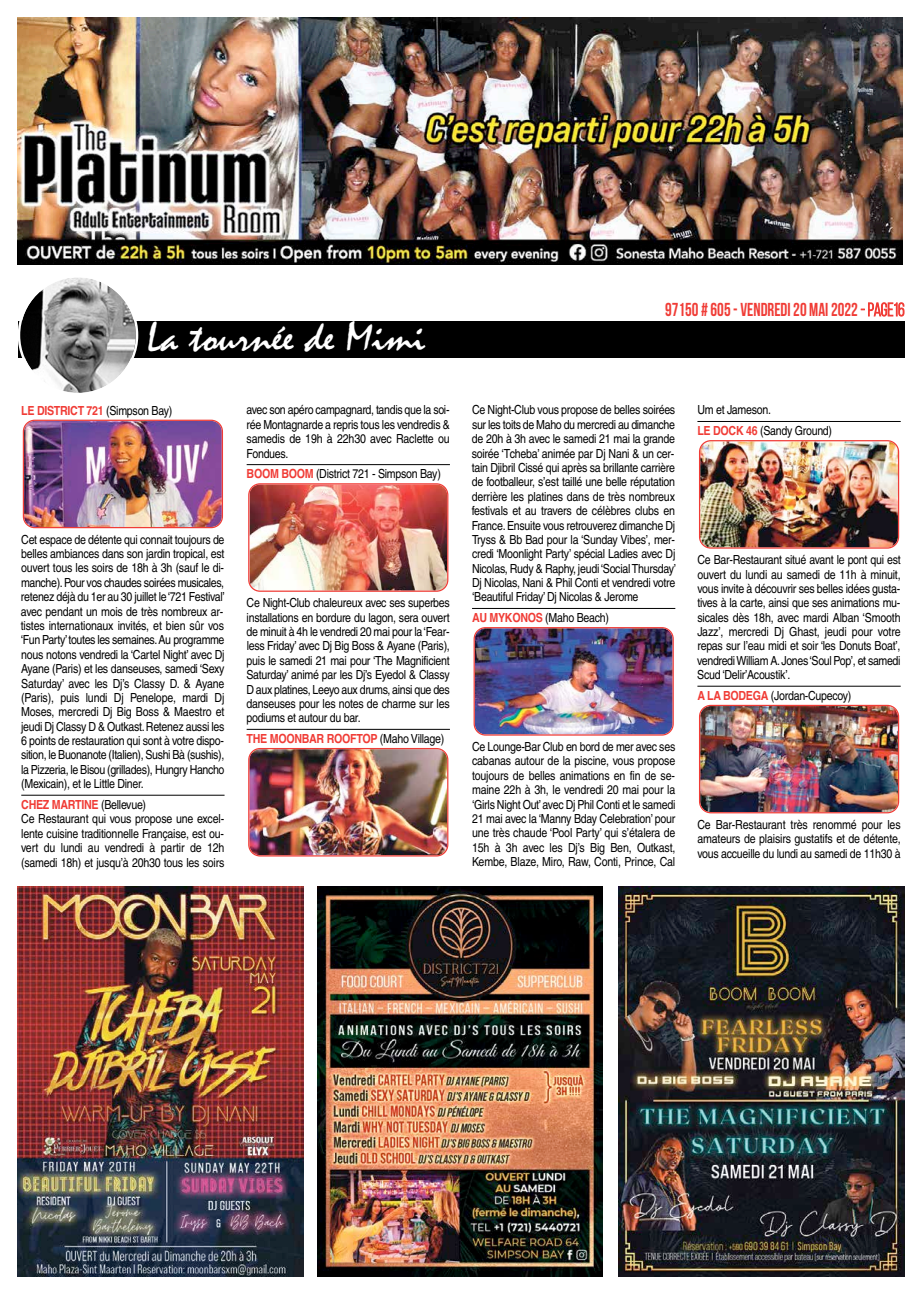
<style>
.page{position:relative;width:922px;height:1294px;background:#fff}
.page>*{position:absolute;margin:0;border:0;box-sizing:border-box;transform-origin:0 0}
.t1{font:42.25px "Mistral";color:#fff;scale:1.07 1}
.t2{font:700 18.75px "Bebas Neue";color:#f03c36;scale:.9 1}
.t3{font:12.5px/14.4px "Helvetica";letter-spacing:-.025em;color:#000;text-align:justify;scale:.85 1}
.t4{font:700 12.5px "Helvetica";letter-spacing:-.025em;color:#f03c36;scale:.85 1}
.s1{font-weight:400;color:#000}
.s2{font-weight:700;color:#f03c36}
.s3{font-weight:400}
</style>
<div class="page">
<img style="left:18px;top:18px;width:884px;height:246px">
<img style="left:317px;top:886px;width:285px;height:390px">
<div style="left:18px;top:321px;width:886px;height:36px;background:#000"></div>
<svg style="left:18px;top:278px;width:120px;height:115px"></svg>
<hr style="left:21px;top:794px;width:203px;height:1px;background:#000">
<hr style="left:246px;top:464px;width:204px;height:1px;background:#000">
<hr style="left:246px;top:729px;width:204px;height:1px;background:#000">
<hr style="left:472px;top:608px;width:203px;height:1px;background:#000">
<hr style="left:697px;top:421px;width:203px;height:1px;background:#000">
<hr style="left:697px;top:686px;width:203px;height:1px;background:#000">
<img style="left:23px;top:419px;width:200px;height:109px">
<img style="left:248px;top:748px;width:200px;height:108px">
<img style="left:699px;top:440px;width:199px;height:108px">
<img style="left:248px;top:483px;width:200px;height:109px">
<img style="left:473px;top:627px;width:200px;height:108px">
<img style="left:699px;top:704px;width:199px;height:109px">
<svg style="left:860px;top:302px;width:44px;height:14px"></svg>
<img style="left:18px;top:886px;width:285px;height:390px">
<img style="left:618px;top:886px;width:286px;height:390px">
<h1 class="t1" style="left:147px;top:314px;width:262px">La tournée de Mimi</h1>
<p class="t4" style="left:21px;top:400px;width:179px">LE DISTRICT 721 <span class="s1">(Simpson Bay)</span></p>
<p class="t3" style="left:21px;top:532px;width:242px;text-align:left">Cet espace de détente qui connait toujours de belles ambiances dans son jardin tropical, est ouvert tous les soirs de 18h à 3h (sauf le di&shy;manche).Pour vos chaudes soirées musicales, retenez déjà du 1er au 30 juillet le‘721 Festival’ avec pendant un mois de très nombreux ar&shy;tistes internationaux invités, et bien sûr vos ‘Fun Party’toutes les semaines.Au programme nous notons vendredi la ‘Cartel Night’ avec Dj Ayane (Paris) et les danseuses, samedi ‘Sexy Saturday’ avec les Dj’s Classy D. &amp; Ayane (Paris), puis lundi Dj Penelope, mardi Dj Moses, mercredi Dj Big Boss &amp; Maestro et jeudi Dj Classy D &amp; Outkast.Retenez aussi les 6 points de restauration qui sont à votre dispo&shy;sition, le Buonanote (Italien), Sushi Bà (sushis), la Pizzeria, le Bisou (grillades), Hungry Hancho (Mexicain), et le Little Diner.</p>
<p class="t3" style="left:21px;top:797px;width:241px;text-align:left"><span class="s2">CHEZ MARTINE</span> (Bellevue)<br>Ce Restaurant qui vous propose une excel&shy;lente cuisine traditionnelle Française, est ou&shy;vert du lundi au vendredi à partir de 12h (samedi 18h) et jusqu’à 20h30 tous les soirs</p>
<p class="t3" style="left:246px;top:403px;width:240px">avec son apéro campagnard, tandis que la soi&shy;rée Montagnarde a repris tous les vendredis &amp; samedis de 19h à 22h30 avec Raclette ou Fondues.</p>
<p class="t3" style="left:246px;top:467px;width:230px"><span class="s2">BOOM BOOM</span> (District 721 - Simpson Bay)</p>
<p class="t3" style="left:246px;top:595px;width:241px">Ce Night-Club chaleureux avec ses superbes installations en bordure du lagon, sera ouvert de minuit à 4h le vendredi 20 mai pour la‘Fear&shy;less Friday’ avec Dj Big Boss &amp; Ayane (Paris), puis le samedi 21 mai pour ‘The Magnificient Saturday’ animé par les Dj’s Eyedol &amp; Classy D aux platines, Leeyo aux drums, ainsi que des danseuses pour les notes de charme sur les podiums et autour du bar.</p>
<p class="t4" style="left:246px;top:728px;width:234px">THE MOONBAR ROOFTOP <span class="s1">(Maho Village)</span></p>
<h2 class="t2" style="left:665px;top:299px;width:267px">97150 # 605- VENDREDI 20 MAI 2022 <span class="s3">- page16</span></h2>
<p class="t3" style="left:471px;top:403px;width:242px;text-align:left">Ce Night-Club vous propose de belles soirées sur les toits de Maho du mercredi au dimanche de 20h à 3h avec le samedi 21 mai la grande soirée ‘Tcheba’ animée par Dj Nani &amp; un cer&shy;tain Djibril Cissé qui après sa brillante carrière de footballeur, s’est taillé une belle réputation derrière les platines dans de très nombreux festivals et au travers de célèbres clubs en France. Ensuite vous retrouverez dimanche Dj Tryss &amp; Bb Bad pour la ‘Sunday Vibes’, mer&shy;credi ‘Moonlight Party’ spécial Ladies avec Dj Nicolas, Rudy &amp; Raphy, jeudi ‘Social Thursday’ Dj Nicolas, Nani &amp; Phil Conti et vendredi votre ‘Beautiful Friday’ Dj Nicolas &amp; Jerome</p>
<p class="t3" style="left:472px;top:610px;width:163px"><span class="s2">AU MYKONOS</span> (Maho Beach)</p>
<p class="t3" style="left:472px;top:739px;width:241px">Ce Lounge-Bar Club en bord de mer avec ses cabanas autour de la piscine, vous propose toujours de belles animations en fin de se&shy;maine 22h à 3h, le vendredi 20 mai pour la ‘Girls Night Out’avec Dj Phil Conti et le samedi 21 mai avec la ‘Manny Bday Celebration’ pour une très chaude ‘Pool Party’ qui s’étalera de 15h à 3h avec les Dj’s Big Ben, Outkast, Kembe, Blaze, Miro, Raw, Conti, Prince, Cal</p>
<p class="t3" style="left:697px;top:399px;width:160px;line-height:20.9px">Um et Jameson.<br><span class="s2">LE DOCK 46</span> (Sandy Ground)</p>
<p class="t3" style="left:697px;top:552px;width:241px">Ce Bar-Restaurant situé avant le pont qui est ouvert du lundi au samedi de 11h à minuit, vous invite à découvrir ses belles idées gusta&shy;tives à la carte, ainsi que ses animations mu&shy;sicales dès 18h, avec mardi Alban ‘Smooth Jazz’, mercredi Dj Ghast, jeudi pour votre repas sur l’eau midi et soir ‘les Donuts Boat’, vendredi William A.Jones‘Soul Pop’, et samedi Scud ‘Delir’Acoustik’.</p>
<p class="t3" style="left:697px;top:688px;width:183px"><span class="s2">A LA BODEGA</span> (Jordan-Cupecoy)</p>
<p class="t3" style="left:697px;top:817px;width:240px">Ce Bar-Restaurant très renommé pour les amateurs de plaisirs gustatifs et de détente, vous accueille du lundi au samedi de 11h30 à</p>
</div>
